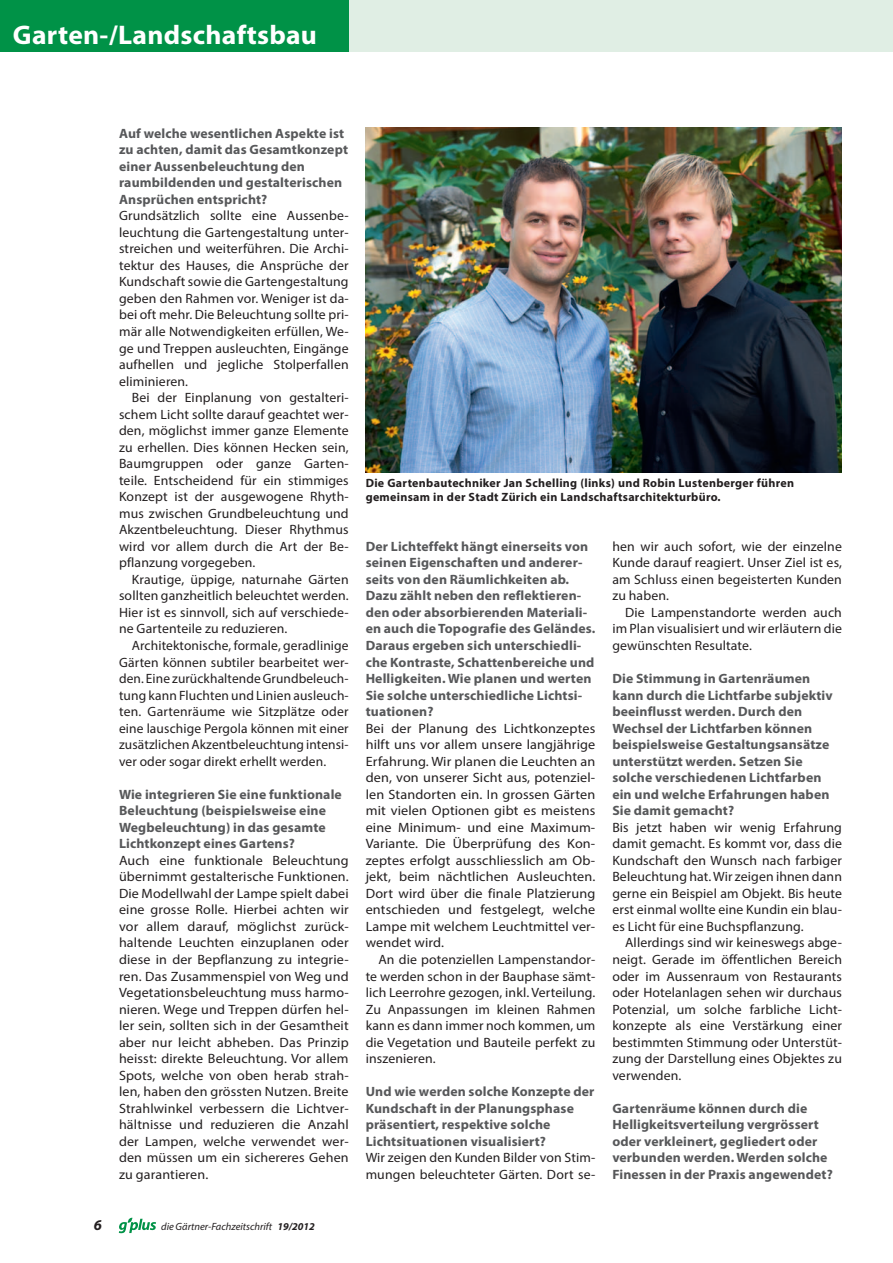
<style>
.page{position:relative;width:893px;height:1263px;background:#fff}
.page>*{position:absolute;margin:0;border:0;box-sizing:border-box;transform-origin:0 0}
.t1{font:700 27px "Myriad Pro";letter-spacing:.01em;color:#fff}
.t2{font:italic 700 15px "Myriad Pro";color:#231f20}
.t3{font:13.5px/16.5px "Myriad Pro";letter-spacing:.01em;color:#231f20;text-align:justify}
.t4{font:700 13.5px/16.5px "Myriad Pro";letter-spacing:.01em;color:#57585a}
.t5{font:13.5px/16.5px "Myriad Pro";letter-spacing:.01em;color:#231f20;text-align:justify;scale:1.04 1}
.t6{font:13.5px/16.5px "Myriad Pro";letter-spacing:.01em;color:#231f20;text-align:justify;scale:1.05 1}
.t7{font:700 12px/14.2px "Myriad Pro";letter-spacing:.025em;color:#231f20}
.t8{font:italic 10.5px "Myriad Pro";color:#231f20}
.s1{font-weight:700}
</style>
<div class="page">
<svg style="left:119px;top:1218px;width:37px;height:15px"></svg>
<div style="left:349px;top:0;width:544px;height:51px;background:#e0eee4"></div>
<div style="left:0;top:0;width:349px;height:51px;background:#009247"></div>
<img style="left:366px;top:128px;width:476px;height:344px">
<h1 class="t1" style="left:13px;top:17px;width:306px">Garten-/Landschaftsbau</h1>
<p class="t4" style="left:119px;top:124px;width:231px">Auf welche wesentlichen Aspekte ist zu achten, damit das Gesamtkonzept einer Aussenbeleuchtung den raumbildenden und gestalterischen<br>Ansprüchen entspricht?</p>
<p class="t3" style="left:119px;top:207px;width:231px">Grundsätzlich sollte eine Aussenbe&shy;leuchtung die Gartengestaltung unter&shy;streichen und weiterführen. Die Archi&shy;tektur des Hauses, die Ansprüche der Kundschaft sowie die Gartengestaltung geben den Rahmen vor. Weniger ist da&shy;bei oft mehr. Die Beleuchtung sollte pri&shy;mär alle Notwendigkeiten erfüllen, We&shy;ge und Treppen ausleuchten, Eingänge aufhellen und jegliche Stolperfallen eliminieren.</p>
<p class="t3" style="left:119px;top:389px;width:231px;text-indent:13px">Bei der Einplanung von gestalteri&shy;schem Licht sollte darauf geachtet wer&shy;den, möglichst immer ganze Elemente zu erhellen. Dies können Hecken sein, Baumgruppen oder ganze Garten&shy;teile. Entscheidend für ein stimmiges Konzept ist der ausgewogene Rhyth&shy;mus zwischen Grundbeleuchtung und Akzentbeleuchtung. Dieser Rhythmus wird vor allem durch die Art der Be&shy;pflanzung vorgegeben.</p>
<p class="t3" style="left:119px;top:571px;width:231px;text-indent:13px">Krautige, üppige, naturnahe Gärten sollten ganzheitlich beleuchtet werden.<br>Hier ist es sinnvoll, sich auf verschiede&shy;ne Gartenteile zu reduzieren.</p>
<p class="t3" style="left:119px;top:637px;width:231px;text-indent:13px">Architektonische, formale, geradlinige Gärten können subtiler bearbeitet wer&shy;den. Eine zurückhaltende Grundbeleuch&shy;tung kann Fluchten und Linien ausleuch&shy;ten. Gartenräume wie Sitzplätze oder eine lauschige Pergola können mit einer zusätzlichen Akzentbeleuchtung intensi&shy;ver oder sogar direkt erhellt werden.</p>
<p class="t4" style="left:119px;top:785px;width:224px">Wie integrieren Sie eine funktionale Beleuchtung (beispielsweise eine Wegbeleuchtung) in das gesamte Lichtkonzept eines Gartens?</p>
<p class="t5" style="left:119px;top:852px;width:222px">Auch eine funktionale Beleuchtung übernimmt gestalterische Funktionen.<br>Die Modellwahl der Lampe spielt dabei eine grosse Rolle. Hierbei achten wir vor allem darauf, möglichst zurück&shy;haltende Leuchten einzuplanen oder diese in der Bepflanzung zu integrie&shy;ren. Das Zusammenspiel von Weg und Vegetationsbeleuchtung muss harmo&shy;nieren. Wege und Treppen dürfen hel&shy;ler sein, sollten sich in der Gesamtheit aber nur leicht abheben. Das Prinzip heisst: direkte Beleuchtung. Vor allem Spots, welche von oben herab strah&shy;len, haben den grössten Nutzen. Breite Strahlwinkel verbessern die Lichtver&shy;hältnisse und reduzieren die Anzahl der Lampen, welche verwendet wer&shy;den müssen um ein sichereres Gehen zu garantieren.</p>
<p class="t2" style="left:94px;top:1215px;width:10px">6</p>
<p class="t8" style="left:161px;top:1220px;width:155px">die Gärtner-Fachzeitschrift <span class="s1">19/2012</span></p>
<p class="t7" style="left:366px;top:475px;width:430px">Die Gartenbautechniker Jan Schelling (links) und Robin Lustenberger führen gemeinsam in der Stadt Zürich ein Landschaftsarchitekturbüro.</p>
<p class="t4" style="left:366px;top:538px;width:231px">Der Lichteffekt hängt einerseits von seinen Eigenschaften und anderer&shy;seits von den Räumlichkeiten ab.<br>Dazu zählt neben den reflektieren&shy;den oder absorbierenden Materiali&shy;en auch die Topografie des Geländes.<br>Daraus ergeben sich unterschiedli&shy;che Kontraste, Schattenbereiche und Helligkeiten. Wie planen und werten Sie solche unterschiedliche Lichtsi&shy;tuationen?</p>
<p class="t6" style="left:366px;top:720px;width:220px">Bei der Planung des Lichtkonzeptes hilft uns vor allem unsere langjährige Erfahrung. Wir planen die Leuchten an den, von unserer Sicht aus, potenziel&shy;len Standorten ein. In grossen Gärten mit vielen Optionen gibt es meistens eine Minimum- und eine Maximum-Variante. Die Überprüfung des Kon&shy;zeptes erfolgt ausschliesslich am Ob&shy;jekt, beim nächtlichen Ausleuchten.<br>Dort wird über die finale Platzierung entschieden und festgelegt, welche Lampe mit welchem Leuchtmittel ver&shy;wendet wird.</p>
<p class="t3" style="left:366px;top:951px;width:231px;text-indent:13px">An die potenziellen Lampenstandor&shy;te werden schon in der Bauphase sämt&shy;lich Leerrohre gezogen, inkl. Verteilung.<br>Zu Anpassungen im kleinen Rahmen kann es dann immer noch kommen, um die Vegetation und Bauteile perfekt zu inszenieren.</p>
<p class="t4" style="left:366px;top:1083px;width:230px">Und wie werden solche Konzepte der Kundschaft in der Planungsphase präsentiert, respektive solche Lichtsituationen visualisiert?</p>
<p class="t3" style="left:366px;top:1149px;width:231px">Wir zeigen den Kunden Bilder von Stim&shy;mungen beleuchteter Gärten. Dort se-</p>
<p class="t3" style="left:612px;top:538px;width:231px">hen wir auch sofort, wie der einzelne Kunde darauf reagiert. Unser Ziel ist es, am Schluss einen begeisterten Kunden zu haben.</p>
<p class="t3" style="left:612px;top:604px;width:231px;text-indent:13px">Die Lampenstandorte werden auch im Plan visualisiert und wir erläutern die gewünschten Resultate.</p>
<p class="t4" style="left:612px;top:670px;width:222px">Die Stimmung in Gartenräumen kann durch die Lichtfarbe subjektiv beeinflusst werden. Durch den<br>Wechsel der Lichtfarben können beispielsweise Gestaltungsansätze unterstützt werden. Setzen Sie solche verschiedenen Lichtfarben ein und welche Erfahrungen haben<br>Sie damit gemacht?</p>
<p class="t3" style="left:612px;top:819px;width:231px">Bis jetzt haben wir wenig Erfahrung damit gemacht. Es kommt vor, dass die Kundschaft den Wunsch nach farbiger Beleuchtung hat. Wir zeigen ihnen dann gerne ein Beispiel am Objekt. Bis heute erst einmal wollte eine Kundin ein blau&shy;es Licht für eine Buchspflanzung.</p>
<p class="t3" style="left:612px;top:934px;width:231px;text-indent:13px">Allerdings sind wir keineswegs abge&shy;neigt. Gerade im öffentlichen Bereich oder im Aussenraum von Restaurants oder Hotelanlagen sehen wir durchaus Potenzial, um solche farbliche Licht&shy;konzepte als eine Verstärkung einer bestimmten Stimmung oder Unterstüt&shy;zung der Darstellung eines Objektes zu verwenden.</p>
<p class="t4" style="left:612px;top:1099px;width:222px">Gartenräume können durch die Helligkeitsverteilung vergrössert oder verkleinert, gegliedert oder verbunden werden. Werden solche Finessen in der Praxis angewendet?</p>
</div>
